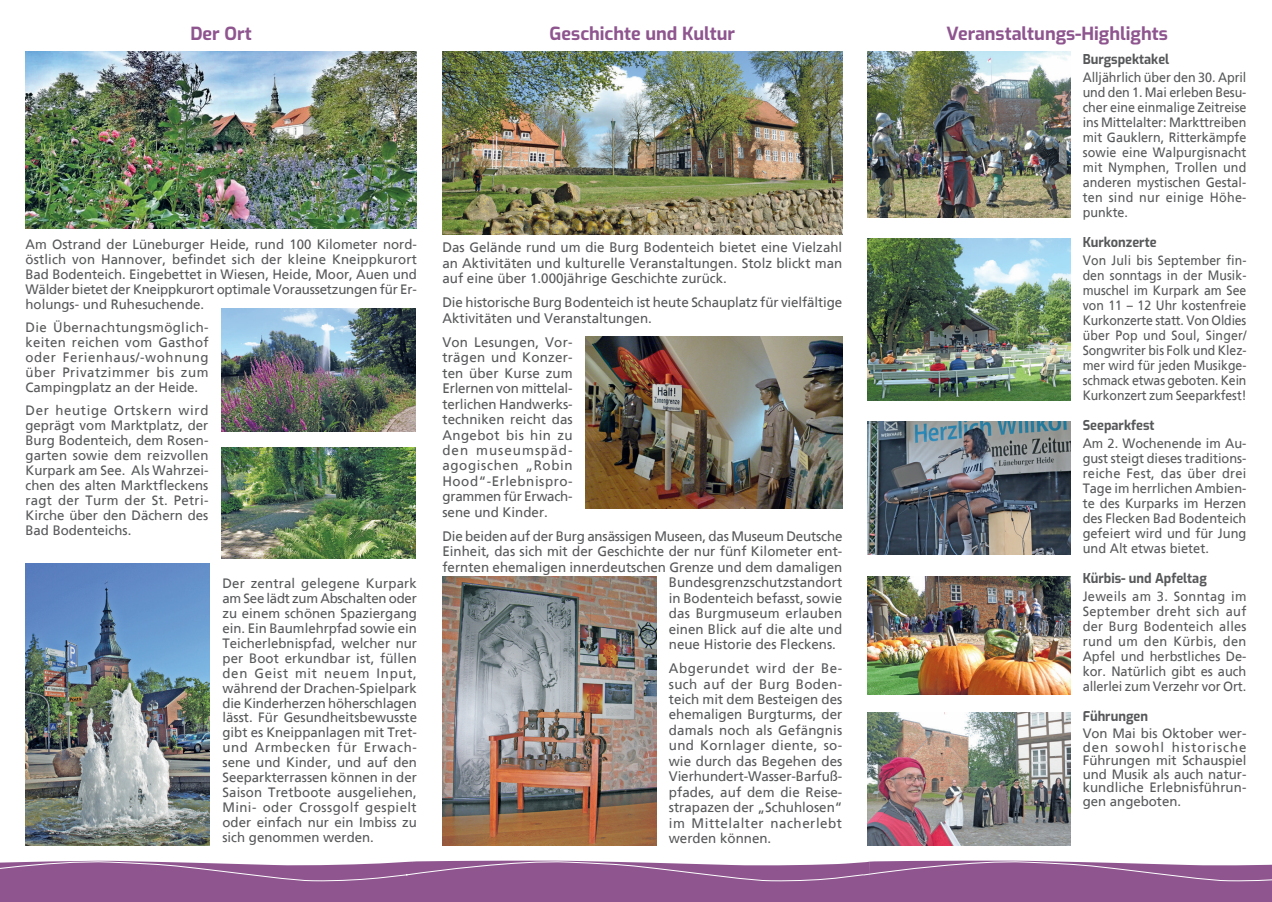
<style>
.page{position:relative;width:1272px;height:902px;background:#fff}
.page>*{position:absolute;margin:0;border:0;box-sizing:border-box;transform-origin:0 0}
.t1{font:700 18px "Exo";color:#8e558f}
.t2{font:13.8px/15.5px "Frutiger";color:#57585a;text-align:justify}
.t3{font:13.5px/15px "Frutiger";color:#57585a;text-align:justify}
.t4{font:13.5px/15px "Frutiger";color:#57585a;text-align:justify;scale:.95 1}
.t5{font:13.5px/15px "Frutiger";color:#57585a;text-align:justify;scale:.91 1}
.t6{font:13.5px/15px "Frutiger";color:#57585a;text-align:justify;scale:.93 1}
.t7{font:700 13.5px "Exo";color:#57585a;scale:.95 1}
</style>
<div class="page">
<svg style="left:0;top:860px;width:1271px;height:41px;background:#986499"></svg>
<img style="left:26px;top:563px;width:184px;height:282px">
<img style="left:221px;top:447px;width:195px;height:111px">
<img style="left:221px;top:308px;width:195px;height:123px">
<img style="left:26px;top:51px;width:391px;height:177px">
<img style="left:442px;top:51px;width:400px;height:184px">
<img style="left:585px;top:336px;width:257px;height:172px">
<img style="left:442px;top:577px;width:214px;height:268px">
<img style="left:867px;top:51px;width:203px;height:167px">
<img style="left:867px;top:238px;width:203px;height:162px">
<img style="left:867px;top:577px;width:203px;height:117px">
<img style="left:867px;top:712px;width:203px;height:133px">
<img style="left:867px;top:421px;width:203px;height:133px">
<h1 class="t1" style="left:190px;top:21px;width:63px">Der Ort</h1>
<h1 class="t1" style="left:549px;top:21px;width:187px">Geschichte und Kultur</h1>
<h1 class="t1" style="left:946px;top:21px;width:223px">Veranstaltungs-Highlights</h1>
<p class="t3" style="left:26px;top:237px;width:393px">Am Ostrand der Lüneburger Heide, rund 100 Kilometer nord&shy;östlich von Hannover, befindet sich der kleine Kneippkurort Bad Bodenteich. Eingebettet in Wiesen, Heide, Moor, Auen und Wälder bietet der Kneippkurort optimale Voraussetzungen für Er&shy;holungs- und Ruhesuchende.</p>
<p class="t3" style="left:26px;top:321px;width:184px">Die Übernachtungsmöglich&shy;keiten reichen vom Gasthof oder Ferienhaus/-wohnung über Privatzimmer bis zum Campingplatz an der Heide.</p>
<p class="t3" style="left:26px;top:404px;width:184px">Der heutige Ortskern wird geprägt vom Marktplatz, der Burg Bodenteich, dem Rosen&shy;garten sowie dem reizvollen Kurpark am See. Als Wahrzei&shy;chen des alten Marktfleckens ragt der Turm der St. Petri-Kirche über den Dächern des Bad Bodenteichs.</p>
<p class="t3" style="left:222px;top:576px;width:196px">Der zentral gelegene Kurpark am See lädt zum Abschalten oder zu einem schönen Spaziergang ein. Ein Baumlehrpfad sowie ein Teicherlebnispfad, welcher nur per Boot erkundbar ist, füllen den Geist mit neuem Input, während der Drachen-Spielpark die Kinderherzen höherschlagen lässt. Für Gesundheitsbewusste gibt es Kneippanlagen mit Tret&shy;und Armbecken für Erwach&shy;sene und Kinder, und auf den Seeparkterrassen können in der Saison Tretboote ausgeliehen, Mini- oder Crossgolf gespielt oder einfach nur ein Imbiss zu sich genommen werden.</p>
<p class="t2" style="left:442px;top:240px;width:401px">Das Gelände rund um die Burg Bodenteich bietet eine Vielzahl an Aktivitäten und kulturelle Veranstaltungen. Stolz blickt man auf eine über 1.000jährige Geschichte zurück.</p>
<p class="t2" style="left:442px;top:295px;width:401px">Die historische Burg Bodenteich ist heute Schauplatz für vielfältige<br>Aktivitäten und Veranstaltungen.</p>
<p class="t2" style="left:442px;top:335px;width:132px">Von Lesungen, Vor&shy;trägen und Konzer&shy;ten über Kurse zum Erlernen von mittelal&shy;terlichen Handwerks&shy;techniken reicht das Angebot bis hin zu den museumspäd&shy;agogischen „Robin Hood“-Erlebnispro&shy;grammen für Erwach&shy;sene und Kinder.</p>
<p class="t2" style="left:442px;top:529px;width:401px">Die beiden auf der Burg ansässigen Museen, das Museum Deutsche</p>
<p class="t2" style="left:442px;top:544px;width:401px">Einheit, das sich mit der Geschichte der nur fünf Kilometer ent-</p>
<p class="t2" style="left:442px;top:560px;width:401px">fernten ehemaligen innerdeutschen Grenze und dem damaligen</p>
<p class="t2" style="left:668px;top:575px;width:175px">Bundesgrenzschutzstandort</p>
<p class="t2" style="left:668px;top:591px;width:175px">in Bodenteich befasst, sowie</p>
<p class="t2" style="left:668px;top:606px;width:175px">das Burgmuseum erlauben</p>
<p class="t2" style="left:668px;top:621px;width:175px">einen Blick auf die alte und</p>
<p class="t2" style="left:668px;top:637px;width:169px">neue Historie des Fleckens.</p>
<p class="t2" style="left:668px;top:661px;width:175px">Abgerundet wird der Be&shy;such auf der Burg Boden&shy;teich mit dem Besteigen des ehemaligen Burgturms, der damals noch als Gefängnis und Kornlager diente, so&shy;wie durch das Begehen des Vierhundert-Wasser-Barfuß&shy;pfades, auf dem die Reise&shy;strapazen der „Schuhlosen“ im Mittelalter nacherlebt werden können.</p>
<p class="t7" style="left:1082px;top:49px;width:93px">Burgspektakel</p>
<p class="t6" style="left:1082px;top:70px;width:178px">Alljährlich über den 30. April und den 1. Mai erleben Besu&shy;cher eine einmalige Zeitreise ins Mittelalter: Markttreiben mit Gauklern, Ritterkämpfe sowie eine Walpurgisnacht mit Nymphen, Trollen und anderen mystischen Gestal&shy;ten sind nur einige Höhe&shy;punkte.</p>
<p class="t7" style="left:1082px;top:232px;width:79px">Kurkonzerte</p>
<p class="t5" style="left:1082px;top:253px;width:181px">Von Juli bis September fin&shy;den sonntags in der Musik&shy;muschel im Kurpark am See von 11 – 12 Uhr kostenfreie Kurkonzerte statt. Von Oldies über Pop und Soul, Singer/ Songwriter bis Folk und Klez&shy;mer wird für jeden Musikge&shy;schmack etwas geboten. Kein Kurkonzert zum Seeparkfest!</p>
<p class="t7" style="left:1082px;top:415px;width:77px">Seeparkfest</p>
<p class="t4" style="left:1082px;top:436px;width:174px">Am 2. Wochenende im Au&shy;gust steigt dieses traditions&shy;reiche Fest, das über drei Tage im herrlichen Ambien&shy;te des Kurparks im Herzen des Flecken Bad Bodenteich gefeiert wird und für Jung und Alt etwas bietet.</p>
<p class="t7" style="left:1082px;top:568px;width:132px">Kürbis- und Apfeltag</p>
<p class="t4" style="left:1082px;top:590px;width:174px">Jeweils am 3. Sonntag im September dreht sich auf der Burg Bodenteich alles rund um den Kürbis, den Apfel und herbstliches De&shy;kor. Natürlich gibt es auch allerlei zum Verzehr vor Ort.</p>
<p class="t7" style="left:1082px;top:706px;width:70px">Führungen</p>
<p class="t3" style="left:1082px;top:727px;width:165px;line-height:13.5px">Von Mai bis Oktober wer&shy;den sowohl historische Führungen mit Schauspiel und Musik als auch natur&shy;kundliche Erlebnisführun&shy;gen angeboten.</p>
</div>
